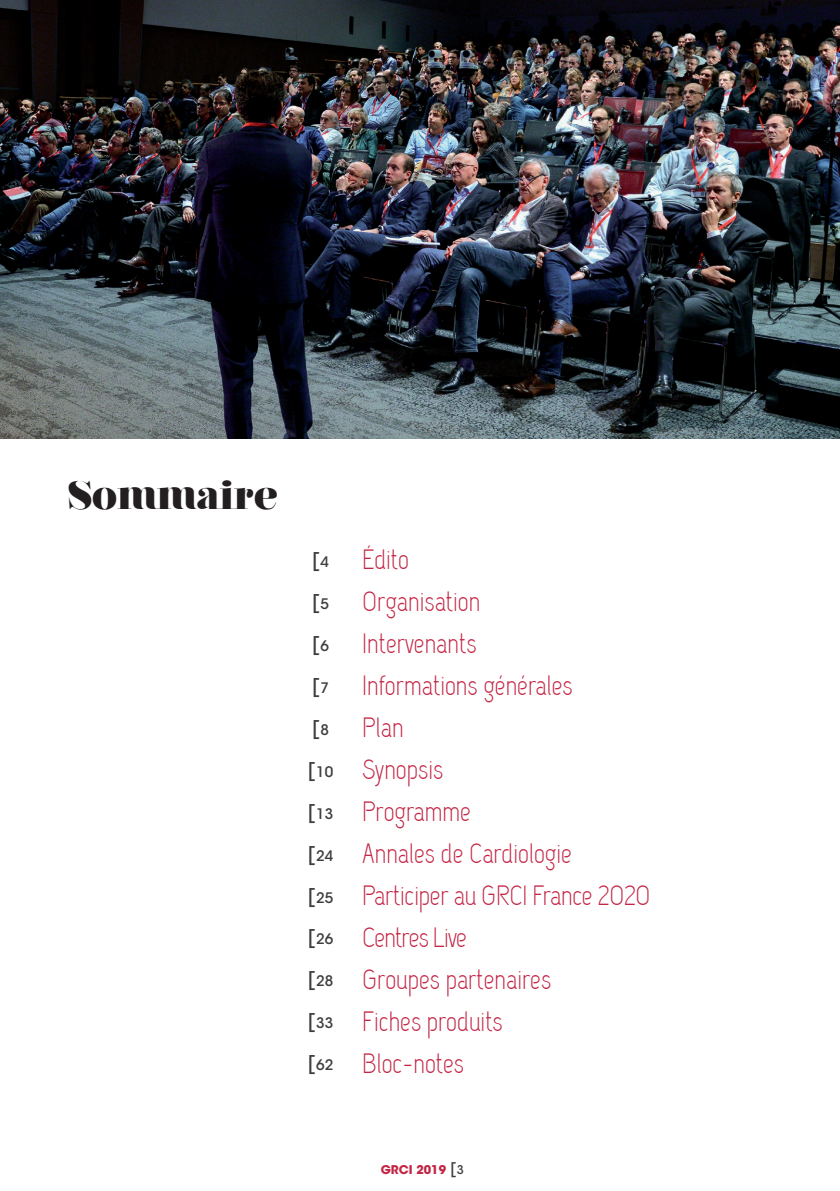
<style>
.page{position:relative;width:840px;height:1191px;background:#fff}
.page>*{position:absolute;margin:0;border:0;box-sizing:border-box;transform-origin:0 0}
.t1{font:900 40px "Nouvelle Vague";color:#231f20}
.t2{font:27.8px "Capsuula";color:#c32544}
.t3{font:27.8px "Capsuula";letter-spacing:-.03em;color:#c32544}
.t4{font:500 20.2px "ITC Avant Garde Std";color:#3e3e3f}
.t5{font:500 14.4px "ITC Avant Garde Std";color:#3e3e3f}
.t6{font:700 12px "ITC Avant Garde Std";color:#c32544}
.s1{font-size:14.4px}
.s2{font-size:20.2px}
.s3{font-weight:500;font-size:16px;color:#3e3e3f}
.s4{font-weight:500;color:#3e3e3f}
</style>
<div class="page">
<img style="left:0;top:0;width:839px;height:438px">
<p class="t1" style="left:68px;top:474px;width:211px">Sommaire</p>
<p class="t4" style="left:311px;top:547px;width:19px">[<span class="s1">4</span></p>
<p class="t2" style="left:362px;top:544px;width:48px">Édito</p>
<p class="t4" style="left:311px;top:589px;width:19px">[<span class="s1">5</span></p>
<p class="t2" style="left:362px;top:586px;width:120px">Organisation</p>
<p class="t4" style="left:311px;top:631px;width:19px">[<span class="s1">6</span></p>
<p class="t2" style="left:362px;top:628px;width:116px">Intervenants</p>
<p class="t4" style="left:311px;top:673px;width:19px">[<span class="s1">7</span></p>
<p class="t2" style="left:362px;top:670px;width:212px">Informations générales</p>
<p class="t4" style="left:311px;top:715px;width:19px">[<span class="s1">8</span></p>
<p class="t2" style="left:362px;top:711px;width:43px">Plan</p>
<p class="t5" style="left:307px;top:762px;width:28px"><span class="s2">[</span>10</p>
<p class="t2" style="left:362px;top:753px;width:83px">Synopsis</p>
<p class="t5" style="left:307px;top:804px;width:28px"><span class="s2">[</span>13</p>
<p class="t2" style="left:362px;top:795px;width:110px">Programme</p>
<p class="t5" style="left:307px;top:846px;width:28px"><span class="s2">[</span>24</p>
<p class="t2" style="left:362px;top:837px;width:211px">Annales de Cardiologie</p>
<p class="t5" style="left:307px;top:888px;width:28px"><span class="s2">[</span>25</p>
<p class="t2" style="left:362px;top:879px;width:289px">Participer au GRCI France 2020</p>
<p class="t5" style="left:307px;top:930px;width:28px"><span class="s2">[</span>26</p>
<p class="t3" style="left:362px;top:921px;width:106px">Centres Live</p>
<p class="t5" style="left:307px;top:972px;width:28px"><span class="s2">[</span>28</p>
<p class="t2" style="left:362px;top:963px;width:190px">Groupes partenaires</p>
<p class="t5" style="left:307px;top:1014px;width:28px"><span class="s2">[</span>33</p>
<p class="t2" style="left:362px;top:1005px;width:142px">Fiches produits</p>
<p class="t5" style="left:307px;top:1056px;width:28px"><span class="s2">[</span>62</p>
<p class="t2" style="left:362px;top:1047px;width:103px">Bloc-notes</p>
<p class="t6" style="left:380px;top:1162px;width:85px">GRCI 2019 <span class="s3">[</span><span class="s4">3</span></p>
</div>
